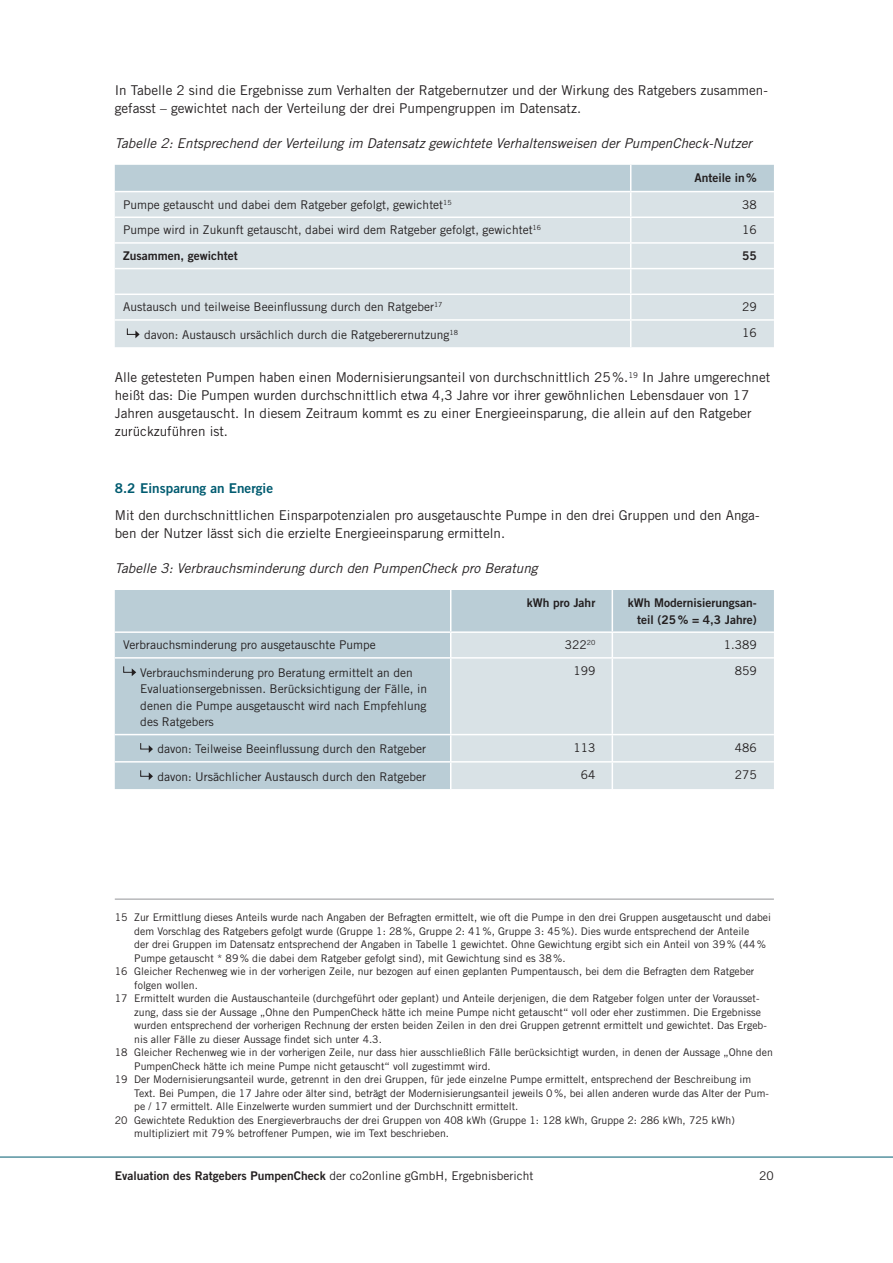
<style>
.page{position:relative;width:893px;height:1263px;background:#fff}
.page>*{position:absolute;margin:0;border:0;box-sizing:border-box;transform-origin:0 0}
.t1{font:13.5px/18px "Trade Gothic LT Std";color:#231f20}
.t2{font:italic 13.5px "Trade Gothic LT Std";color:#231f20}
.t3{font:13.5px "Trade Gothic LT Std Bd 2";color:#005b70}
.t4{font:12px/16.5px "Trade Gothic LT Std";color:#231f20}
.t5{font:12px/16.5px "Trade Gothic LT Std Bd 2";color:#231f20;text-align:right}
.t6{font:10.5px "Trade Gothic LT Std";color:#231f20}
.s1{font-family:"Trade Gothic LT Std"}
</style>
<div class="page">
<hr style="left:0;top:1157px;width:893px;height:1px;background:#005c70">
<svg style="left:115px;top:165px;width:659px;height:182px;background:#d6e0e4"></svg>
<div style="left:115px;top:590px;width:659px;height:199px;background:#bacdd6"></div>
<div style="left:451px;top:633px;width:323px;height:156px;background:#d9e2e6"></div>
<hr style="left:612px;top:590px;width:1px;height:41px;background:#fff">
<svg style="left:612px;top:633px;width:1px;height:24px"></svg>
<hr style="left:115px;top:657px;width:659px;height:2px;background:#fff">
<hr style="left:612px;top:659px;width:1px;height:75px;background:#fff">
<hr style="left:115px;top:734px;width:659px;height:1px;background:#fff">
<hr style="left:115px;top:761px;width:659px;height:1px;background:#fff">
<svg style="left:612px;top:735px;width:1px;height:54px"></svg>
<hr style="left:450px;top:590px;width:1px;height:41px;background:#fff">
<hr style="left:451px;top:631px;width:323px;height:2px;background:#fff">
<hr style="left:115px;top:631px;width:336px;height:2px;background:#fff">
<svg style="left:450px;top:633px;width:1px;height:24px"></svg>
<hr style="left:450px;top:659px;width:1px;height:75px;background:#fff">
<svg style="left:450px;top:735px;width:1px;height:54px"></svg>
<svg style="left:123px;top:666px;width:13px;height:10px"></svg>
<svg style="left:140px;top:743px;width:13px;height:10px"></svg>
<svg style="left:140px;top:770px;width:13px;height:10px"></svg>
<hr style="left:115px;top:899px;width:659px;height:1px;background:#939598">
<p class="t1" style="left:115px;top:83px;width:655px">In Tabelle 2 sind die Ergebnisse zum Verhalten der Ratgebernutzer und der Wirkung des Ratgebers zusammen&shy;gefasst – gewichtet nach der Verteilung der drei Pumpengruppen im Datensatz.</p>
<p class="t2" style="left:115px;top:138px;width:639px">Tabelle 2: Entsprechend der Verteilung im Datensatz gewichtete Verhaltensweisen der PumpenCheck-Nutzer</p>
<p class="t5" style="left:694px;top:171px;width:64px">Anteile in %</p>
<p class="t4" style="left:123px;top:198px;width:330px">Pumpe getauscht und dabei dem Ratgeber gefolgt, gewichtet<sup>15</sup></p>
<p class="t4" style="left:742px;top:198px;width:16px">38</p>
<p class="t4" style="left:123px;top:223px;width:419px">Pumpe wird in Zukunft getauscht, dabei wird dem Ratgeber gefolgt, gewichtet<sup>16</sup></p>
<p class="t4" style="left:742px;top:223px;width:16px">16</p>
<p class="t5" style="left:123px;top:249px;width:116px">Zusammen, gewichtet</p>
<p class="t5" style="left:742px;top:249px;width:16px">55</p>
<p class="t4" style="left:123px;top:300px;width:321px">Austausch und teilweise Beeinflussung durch den Ratgeber<sup>17</sup></p>
<p class="t4" style="left:742px;top:300px;width:16px">29</p>
<p class="t4" style="left:144px;top:328px;width:315px">davon: Austausch ursächlich durch die Ratgeberernutzung<sup>18</sup></p>
<p class="t4" style="left:742px;top:326px;width:16px">16</p>
<p class="t1" style="left:115px;top:370px;width:657px">Alle getesteten Pumpen haben einen Modernisierungsanteil von durchschnittlich 25 %.<sup>19</sup> In Jahre umgerechnet heißt das: Die Pumpen wurden durchschnittlich etwa 4,3 Jahre vor ihrer gewöhnlichen Lebensdauer von 17<br>Jahren ausgetauscht. In diesem Zeitraum kommt es zu einer Energieeinsparung, die allein auf den Ratgeber zurückzuführen ist.</p>
<p class="t3" style="left:115px;top:484px;width:160px">8.2 Einsparung an Energie</p>
<p class="t1" style="left:115px;top:508px;width:646px">Mit den durchschnittlichen Einsparpotenzialen pro ausgetauschte Pumpe in den drei Gruppen und den Anga&shy;ben der Nutzer lässt sich die erzielte Energieeinsparung ermitteln.</p>
<p class="t2" style="left:115px;top:563px;width:424px">Tabelle 3: Verbrauchsminderung durch den PumpenCheck pro Beratung</p>
<p class="t5" style="left:527px;top:596px;width:70px">kWh pro Jahr</p>
<p class="t5" style="left:628px;top:596px;width:130px">kWh Modernisierungsan&shy;teil (25 % = 4,3 Jahre)</p>
<p class="t4" style="left:123px;top:638px;width:254px">Verbrauchsminderung pro ausgetauschte Pumpe</p>
<p class="t4" style="left:565px;top:638px;width:32px">322<sup>20</sup></p>
<p class="t4" style="left:724px;top:638px;width:34px">1.389</p>
<p class="t4" style="left:140px;top:665px;width:288px">Verbrauchsminderung pro Beratung ermittelt an den Evaluationsergebnissen. Berücksichtigung der Fälle, in denen die Pumpe ausgetauscht wird nach Empfehlung des Ratgebers</p>
<p class="t4" style="left:573px;top:664px;width:23px">199</p>
<p class="t4" style="left:735px;top:664px;width:23px">859</p>
<p class="t4" style="left:157px;top:742px;width:270px">davon: Teilweise Beeinflussung durch den Ratgeber</p>
<p class="t4" style="left:573px;top:741px;width:23px">113</p>
<p class="t4" style="left:735px;top:741px;width:23px">486</p>
<p class="t4" style="left:157px;top:769px;width:270px">davon: Ursächlicher Austausch durch den Ratgeber</p>
<p class="t4" style="left:581px;top:768px;width:16px">64</p>
<p class="t4" style="left:735px;top:768px;width:23px">275</p>
<p class="t6" style="left:115px;top:914px;width:658px">15 Zur Ermittlung dieses Anteils wurde nach Angaben der Befragten ermittelt, wie oft die Pumpe in den drei Gruppen ausgetauscht und dabei</p>
<p class="t6" style="left:134px;top:927px;width:617px">dem Vorschlag des Ratgebers gefolgt wurde (Gruppe 1: 28 %, Gruppe 2: 41 %, Gruppe 3: 45 %). Dies wurde entsprechend der Anteile</p>
<p class="t6" style="left:134px;top:941px;width:633px">der drei Gruppen im Datensatz entsprechend der Angaben in Tabelle 1 gewichtet. Ohne Gewichtung ergibt sich ein Anteil von 39 % (44 %</p>
<p class="t6" style="left:134px;top:954px;width:433px">Pumpe getauscht * 89 % die dabei dem Ratgeber gefolgt sind), mit Gewichtung sind es 38 %.</p>
<p class="t6" style="left:115px;top:968px;width:641px">16 Gleicher Rechenweg wie in der vorherigen Zeile, nur bezogen auf einen geplanten Pumpentausch, bei dem die Befragten dem Ratgeber</p>
<p class="t6" style="left:134px;top:981px;width:65px">folgen wollen.</p>
<p class="t6" style="left:115px;top:995px;width:646px">17 Ermittelt wurden die Austauschanteile (durchgeführt oder geplant) und Anteile derjenigen, die dem Ratgeber folgen unter der Vorausset-</p>
<p class="t6" style="left:134px;top:1008px;width:628px">zung, dass sie der Aussage „Ohne den PumpenCheck hätte ich meine Pumpe nicht getauscht“ voll oder eher zustimmen. Die Ergebnisse</p>
<p class="t6" style="left:134px;top:1022px;width:634px">wurden entsprechend der vorherigen Rechnung der ersten beiden Zeilen in den drei Gruppen getrennt ermittelt und gewichtet. Das Ergeb-</p>
<p class="t6" style="left:134px;top:1035px;width:249px">nis aller Fälle zu dieser Aussage findet sich unter 4.3.</p>
<p class="t6" style="left:115px;top:1049px;width:659px">18 Gleicher Rechenweg wie in der vorherigen Zeile, nur dass hier ausschließlich Fälle berücksichtigt wurden, in denen der Aussage „Ohne den</p>
<p class="t6" style="left:134px;top:1062px;width:358px">PumpenCheck hätte ich meine Pumpe nicht getauscht“ voll zugestimmt wird.</p>
<p class="t6" style="left:115px;top:1076px;width:638px">19 Der Modernisierungsanteil wurde, getrennt in den drei Gruppen, für jede einzelne Pumpe ermittelt, entsprechend der Beschreibung im</p>
<p class="t6" style="left:134px;top:1089px;width:636px">Text. Bei Pumpen, die 17 Jahre oder älter sind, beträgt der Modernisierungsanteil jeweils 0 %, bei allen anderen wurde das Alter der Pum-</p>
<p class="t6" style="left:134px;top:1103px;width:386px">pe / 17 ermittelt. Alle Einzelwerte wurden summiert und der Durchschnitt ermittelt.</p>
<p class="t6" style="left:115px;top:1116px;width:621px">20 Gewichtete Reduktion des Energieverbrauchs der drei Gruppen von 408 kWh (Gruppe 1: 128 kWh, Gruppe 2: 286 kWh, 725 kWh)</p>
<p class="t6" style="left:134px;top:1130px;width:316px">multipliziert mit 79 % betroffener Pumpen, wie im Text beschrieben.</p>
<p class="t5" style="left:115px;top:1168px;width:420px">Evaluation des Ratgebers PumpenCheck <span class="s1">der co2online gGmbH, Ergebnisbericht</span></p>
<p class="t4" style="left:759px;top:1168px;width:16px">20</p>
</div>
